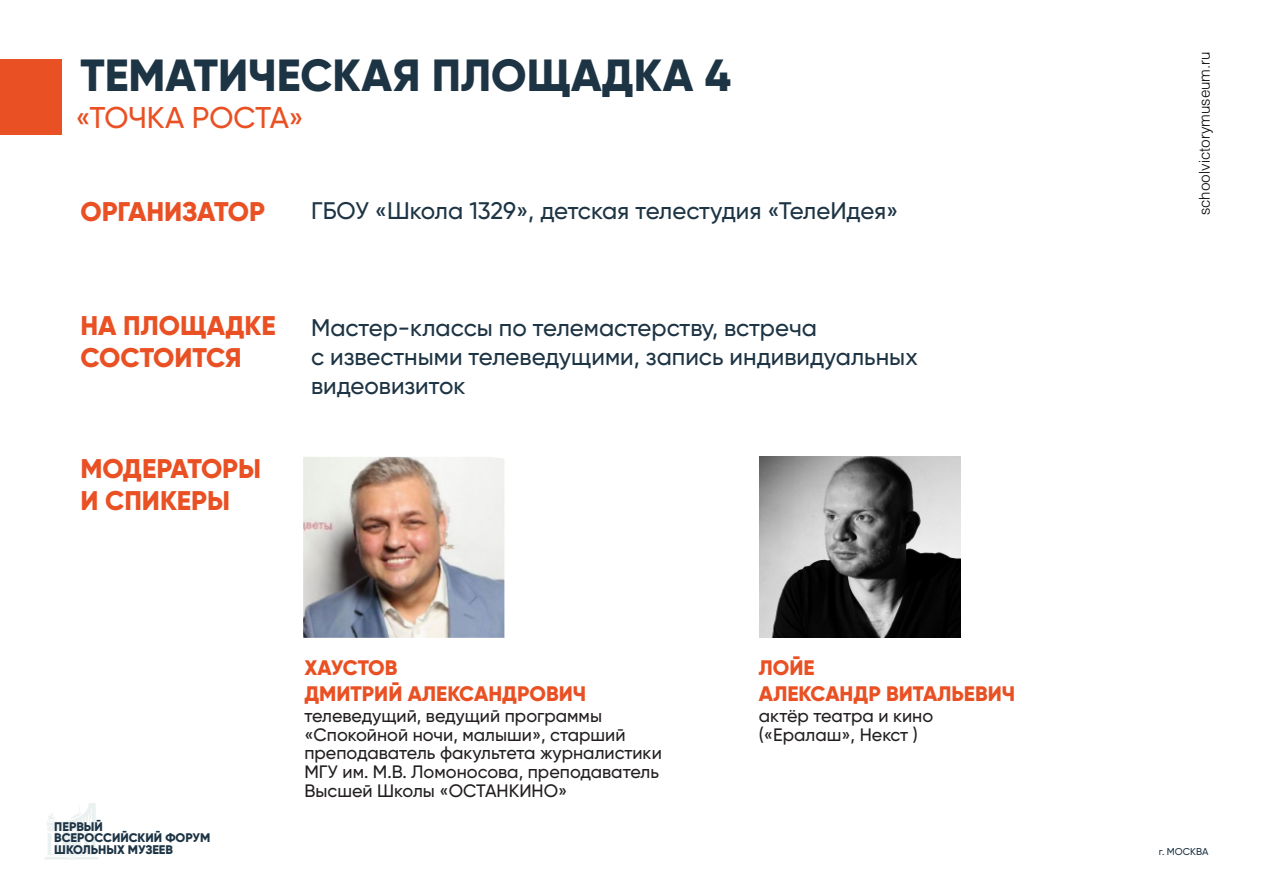
<style>
.page{position:relative;width:1263px;height:893px;background:#fff}
.page>*{position:absolute;margin:0;border:0;box-sizing:border-box;transform-origin:0 0}
.t1{font:800 45px "Gilroy";color:#1d3444}
.t2{font:500 30px "Gilroy";letter-spacing:-.01em;color:#e95023}
.t3{font:800 27px/32.4px "Gilroy";color:#e95023}
.t4{font:500 24px/28.8px "Gilroy";color:#1d3444}
.t5{font:800 21px/25.2px "Gilroy";color:#e95023}
.t6{font:500 18px/18.6px "Gilroy";color:#231f20}
.t7{font:15px "Helios Light C";color:#050504}
.t8{font:800 12.45px/11.2px "Gilroy";color:#1d3444}
.t9{font:500 9.9px "Gilroy";color:#1d3444}
</style>
<div class="page">
<div style="left:0;top:59px;width:61px;height:75px;background:#e95023"></div>
<svg style="left:45px;top:803px;width:53px;height:56px"></svg>
<img style="left:303px;top:457px;width:201px;height:181px">
<img style="left:759px;top:457px;width:201px;height:181px">
<h1 class="t1" style="left:80px;top:47px;width:652px">ТЕМАТИЧЕСКАЯ ПЛОЩАДКА 4</h1>
<h2 class="t2" style="left:75px;top:99px;width:230px">«ТОЧКА РОСТА»</h2>
<h3 class="t3" style="left:80px;top:195px;width:186px">ОРГАНИЗАТОР</h3>
<h3 class="t4" style="left:311px;top:196px;width:589px">ГБОУ «Школа 1329», детская телестудия «ТелеИдея»</h3>
<h3 class="t3" style="left:80px;top:309px;width:197px">НА ПЛОЩАДКЕ<br>СОСТОИТСЯ</h3>
<h3 class="t3" style="left:80px;top:452px;width:182px">МОДЕРАТОРЫ<br>И СПИКЕРЫ</h3>
<h3 class="t4" style="left:311px;top:313px;width:608px">Мастер-классы по телемастерству, встреча<br>с известными телеведущими, запись индивидуальных видеовизиток</h3>
<p class="t8" style="left:54px;top:821px;width:158px">ПЕРВЫЙ<br>ВСЕРОССИЙСКИЙ ФОРУМ<br>ШКОЛЬНЫХ МУЗЕЕВ</p>
<p class="t5" style="left:304px;top:655px;width:283px">ХАУСТОВ<br>ДМИТРИЙ АЛЕКСАНДРОВИЧ</p>
<p class="t6" style="left:304px;top:706px;width:359px">телеведущий, ведущий программы «Спокойной ночи, малыши», старший преподаватель факультета журналистики МГУ им. М.В. Ломоносова, преподаватель Высшей Школы «ОСТАНКИНО»</p>
<p class="t5" style="left:759px;top:655px;width:258px">ЛОЙЕ<br>АЛЕКСАНДР ВИТАЛЬЕВИЧ</p>
<p class="t6" style="left:759px;top:706px;width:176px">актёр театра и кино («Ералаш», Некст )</p>
<p class="t7" style="left:1196px;top:215px;width:165px;rotate:-90deg">schoolvictorymuseum.ru</p>
<p class="t9" style="left:1159px;top:845px;width:51px">г. МОСКВА</p>
</div>
